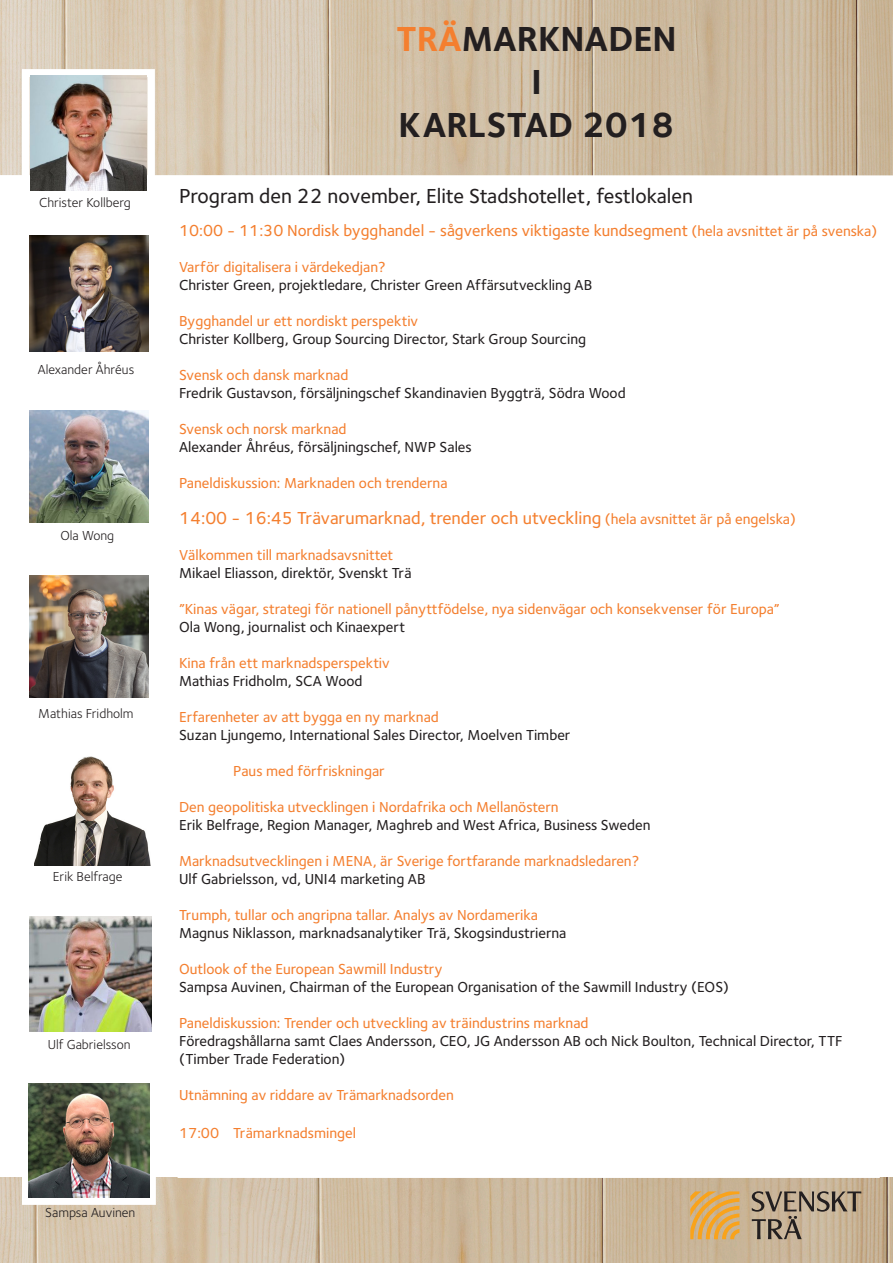
<style>
.page{position:relative;width:893px;height:1263px;background:#fff}
.page>*{position:absolute;margin:0;border:0;box-sizing:border-box;transform-origin:0 0}
.t1{font:700 36px "Foundry Sterling";color:#231f20}
.t2{font:500 21px "Foundry Sterling";color:#231f20}
.t3{font:500 18px "Foundry Sterling";color:#f47f2f}
.t4{font:500 16.5px "Foundry Sterling";color:#f47f2f}
.t5{font:500 15px/18px "Foundry Sterling";color:#231f20}
.t6{font:500 15px "Foundry Sterling";color:#f47f2f}
.t7{font:13.5px "Foundry Sterling";color:#231f20}
.s1{color:#f47f2f}
.s2{font-size:15px}
</style>
<div class="page">
<img style="left:0;top:0;width:893px;height:175px">
<img style="left:0;top:1178px;width:893px;height:85px">
<div style="left:22px;top:69px;width:133px;height:128px;border:8px solid #fff"></div>
<div style="left:22px;top:403px;width:128px;height:127px;border:8px solid #fff"></div>
<div style="left:24px;top:910px;width:128px;height:128px;border:8px solid #fff"></div>
<img style="left:30px;top:410px;width:118px;height:112px">
<img style="left:28px;top:1084px;width:122px;height:113px">
<img style="left:30px;top:917px;width:121px;height:115px">
<img style="left:30px;top:236px;width:118px;height:115px">
<img style="left:34px;top:756px;width:116px;height:109px">
<img style="left:29px;top:575px;width:120px;height:123px">
<img style="left:31px;top:75px;width:115px;height:116px">
<svg style="left:690px;top:1191px;width:49px;height:48px;background:#dfab59"></svg>
<svg style="left:752px;top:1191px;width:109px;height:48px;background:#a5947e"></svg>
<p class="t7" style="left:39px;top:195px;width:93px">Christer Kollberg</p>
<p class="t7" style="left:38px;top:361px;width:98px">Alexander Åhréus</p>
<p class="t7" style="left:60px;top:528px;width:55px">Ola Wong</p>
<p class="t7" style="left:38px;top:706px;width:97px">Mathias Fridholm</p>
<p class="t7" style="left:53px;top:869px;width:71px">Erik Belfrage</p>
<p class="t7" style="left:48px;top:1036px;width:84px">Ulf Gabrielsson</p>
<p class="t7" style="left:45px;top:1204px;width:92px">Sampsa Auvinen</p>
<p class="t1" style="left:396px;top:17px;width:282px"><span class="s1">TRÄ</span>MARKNADEN</p>
<p class="t1" style="left:531px;top:61px;width:12px">I</p>
<p class="t1" style="left:399px;top:104px;width:277px">KARLSTAD 2018</p>
<p class="t2" style="left:179px;top:183px;width:515px">Program den 22 november, Elite Stadshotellet, festlokalen</p>
<p class="t4" style="left:179px;top:220px;width:700px">10:00 - 11:30 Nordisk bygghandel - sågverkens viktigaste kundsegment <span class="s2">(hela avsnittet är på svenska)</span></p>
<p class="t6" style="left:179px;top:258px;width:208px">Varför digitalisera i värdekedjan?</p>
<p class="t5" style="left:179px;top:275px;width:415px">Christer Green, projektledare, Christer Green Affärsutveckling AB</p>
<p class="t6" style="left:179px;top:312px;width:241px">Bygghandel ur ett nordiskt perspektiv</p>
<p class="t5" style="left:179px;top:329px;width:409px">Christer Kollberg, Group Sourcing Director, Stark Group Sourcing</p>
<p class="t5" style="left:179px;top:365px;width:448px"><span class="s1">Svensk och dansk marknad<br></span>Fredrik Gustavson, försäljningschef Skandinavien Byggträ, Södra Wood</p>
<p class="t6" style="left:179px;top:420px;width:169px">Svensk och norsk marknad</p>
<p class="t5" style="left:179px;top:437px;width:294px">Alexander Åhréus, försäljningschef, NWP Sales</p>
<p class="t6" style="left:179px;top:474px;width:270px">Paneldiskussion: Marknaden och trenderna</p>
<p class="t3" style="left:179px;top:507px;width:618px">14:00 - 16:45 Trävarumarknad, trender och utveckling <span class="s2">(hela avsnittet är på engelska)</span></p>
<p class="t6" style="left:179px;top:546px;width:216px">Välkommen till marknadsavsnittet</p>
<p class="t5" style="left:179px;top:563px;width:234px">Mikael Eliasson, direktör, Svenskt Trä</p>
<p class="t6" style="left:179px;top:600px;width:602px">”Kinas vägar, strategi för nationell pånyttfödelse, nya sidenvägar och konsekvenser för Europa”</p>
<p class="t5" style="left:179px;top:617px;width:227px">Ola Wong, journalist och Kinaexpert</p>
<p class="t6" style="left:179px;top:654px;width:212px">Kina från ett marknadsperspektiv</p>
<p class="t5" style="left:179px;top:671px;width:185px">Mathias Fridholm, SCA Wood</p>
<p class="t6" style="left:179px;top:708px;width:261px">Erfarenheter av att bygga en ny marknad</p>
<p class="t5" style="left:179px;top:725px;width:393px">Suzan Ljungemo, International Sales Director, Moelven Timber</p>
<p class="t6" style="left:233px;top:762px;width:153px">Paus med förfriskningar</p>
<p class="t6" style="left:179px;top:798px;width:381px">Den geopolitiska utvecklingen i Nordafrika och Mellanöstern</p>
<p class="t5" style="left:179px;top:815px;width:473px">Erik Belfrage, Region Manager, Maghreb and West Africa, Business Sweden</p>
<p class="t6" style="left:179px;top:852px;width:462px">Marknadsutvecklingen i MENA, är Sverige fortfarande marknadsledaren?</p>
<p class="t5" style="left:179px;top:869px;width:248px">Ulf Gabrielsson, vd, UNI4 marketing AB</p>
<p class="t6" style="left:179px;top:906px;width:360px">Trumph, tullar och angripna tallar. Analys av Nordamerika</p>
<p class="t5" style="left:179px;top:923px;width:389px">Magnus Niklasson, marknadsanalytiker Trä, Skogsindustrierna</p>
<p class="t6" style="left:179px;top:960px;width:265px">Outlook of the European Sawmill Industry</p>
<p class="t5" style="left:179px;top:977px;width:551px">Sampsa Auvinen, Chairman of the European Organisation of the Sawmill Industry (EOS)</p>
<p class="t6" style="left:179px;top:1014px;width:411px">Paneldiskussion: Trender och utveckling av träindustrins marknad</p>
<p class="t5" style="left:179px;top:1031px;width:665px">Föredragshållarna samt Claes Andersson, CEO, JG Andersson AB och Nick Boulton, Technical Director, TTF (Timber Trade Federation)</p>
<p class="t6" style="left:179px;top:1086px;width:276px">Utnämning av riddare av Trämarknadsorden</p>
<p class="t6" style="left:179px;top:1124px;width:178px">17:00 Trämarknadsmingel</p>
</div>
